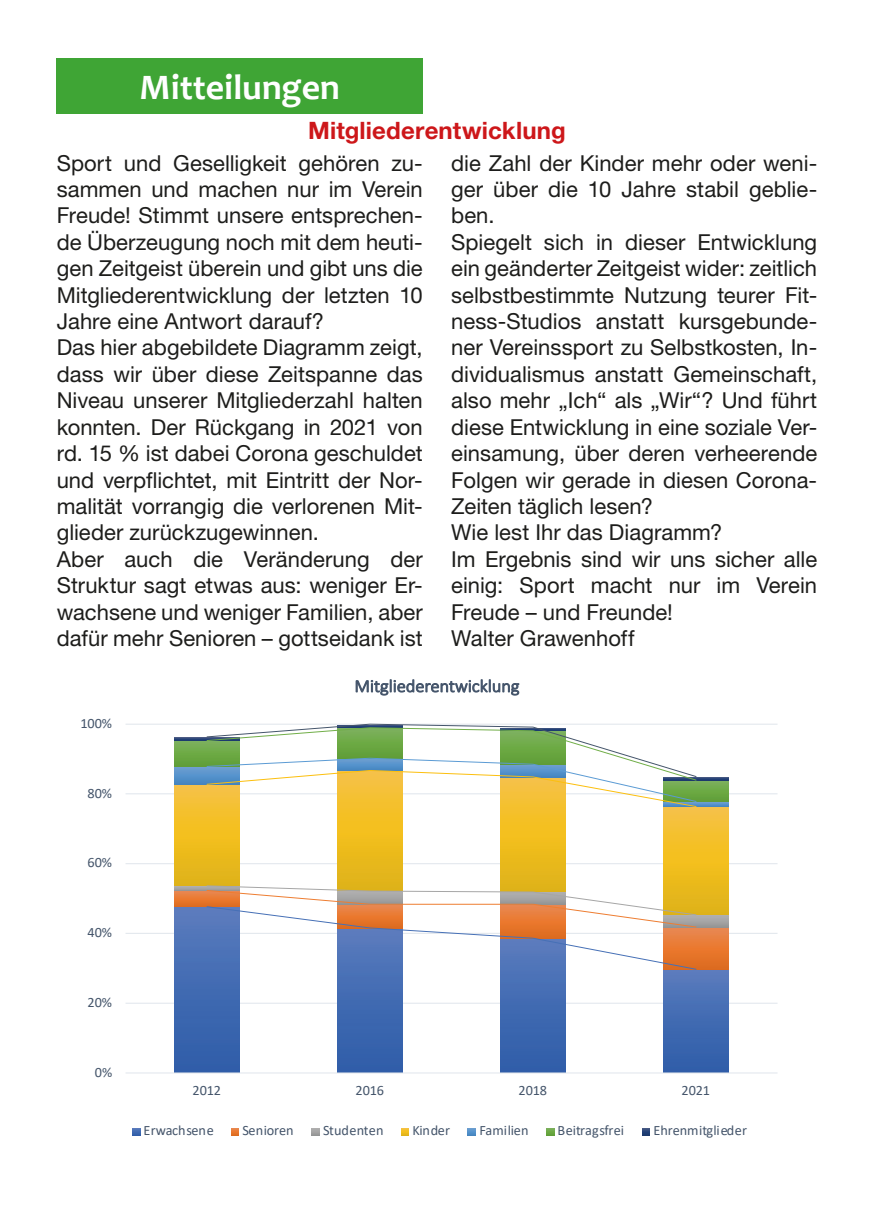
<style>
.page{position:relative;width:874px;height:1225px;background:#fff}
.page>*{position:absolute;margin:0;border:0;box-sizing:border-box;transform-origin:0 0}
.t1{font:700 36px "Candara";color:#fff}
.t2{font:700 24px "Helvetica Neue LT Std";letter-spacing:.005em;color:#cd171a}
.t3{font:22px/26.4px "Helvetica Neue LT Std";color:#1d1d1b}
.t4{font:300 18px "Calibri";color:#45556b}
.t5{font:14.2px "Calibri";letter-spacing:-.005em;color:#45556b}
</style>
<div class="page">
<div style="left:57px;top:58px;width:365px;height:55px;background:#3fa535"></div>
<hr style="left:125px;top:1002px;width:652px;height:1px;background:#e0e5ec">
<hr style="left:125px;top:933px;width:652px;height:1px;background:#e0e5ec">
<hr style="left:125px;top:863px;width:652px;height:1px;background:#e0e5ec">
<hr style="left:125px;top:793px;width:652px;height:1px;background:#e0e5ec">
<hr style="left:125px;top:724px;width:652px;height:1px;background:#e0e5ec">
<div style="left:174px;top:906px;width:65px;height:167px;background:linear-gradient(to bottom,#5a7bbd,#2c5ca8)"></div>
<svg style="left:337px;top:969px;width:65px;height:103px;background:#3c66af"></svg>
<svg style="left:500px;top:969px;width:65px;height:103px;background:#3d67b0"></svg>
<div style="left:663px;top:969px;width:65px;height:104px;background:linear-gradient(to bottom,#5a7bbd,#2d5ca8)"></div>
<svg style="left:174px;top:890px;width:33px;height:16px"></svg>
<div style="left:663px;top:927px;width:65px;height:42px;background:linear-gradient(to bottom,#ec884f,#e16b1b)"></div>
<hr style="left:174px;top:886px;width:65px;height:4px;background:#a8a8a8">
<svg style="left:696px;top:915px;width:32px;height:12px"></svg>
<div style="left:174px;top:784px;width:65px;height:102px;background:linear-gradient(to bottom,#fbc53d,#e3b510)"></div>
<div style="left:337px;top:770px;width:65px;height:121px;background:linear-gradient(to right,#edbb1e,#edbb1e)"></div>
<svg style="left:500px;top:807px;width:65px;height:78px;background:#edbb1e"></svg>
<div style="left:663px;top:806px;width:65px;height:109px;background:linear-gradient(to bottom,#fac53d,#e3b50f)"></div>
<svg style="left:174px;top:766px;width:33px;height:18px"></svg>
<div style="left:663px;top:801px;width:65px;height:5px;background:#6198cf"></div>
<div style="left:174px;top:740px;width:65px;height:26px;background:linear-gradient(to bottom,#7eb35d,#60a137)"></div>
<svg style="left:696px;top:780px;width:32px;height:21px"></svg>
<svg style="left:174px;top:737px;width:33px;height:3px"></svg>
<svg style="left:696px;top:776px;width:32px;height:4px"></svg>
<hr style="left:125px;top:1072px;width:652px;height:1px;background:#e0e5ec">
<svg style="left:207px;top:885px;width:489px;height:84px"></svg>
<svg style="left:207px;top:724px;width:489px;height:83px"></svg>
<svg style="left:132px;top:1128px;width:8px;height:7px"></svg>
<svg style="left:231px;top:1128px;width:8px;height:7px"></svg>
<svg style="left:311px;top:1128px;width:8px;height:7px"></svg>
<svg style="left:401px;top:1128px;width:8px;height:7px"></svg>
<svg style="left:467px;top:1128px;width:8px;height:7px"></svg>
<svg style="left:546px;top:1128px;width:8px;height:7px"></svg>
<svg style="left:642px;top:1128px;width:7px;height:7px"></svg>
<h1 class="t1" style="left:139px;top:65px;width:202px">Mitteilungen</h1>
<p class="t2" style="left:308px;top:116px;width:259px">Mitgliederentwicklung</p>
<p class="t3" style="left:57px;top:149px;width:367px">Sport und Geselligkeit gehören zu&shy;sammen und machen nur im Verein Freude! Stimmt unsere entsprechen&shy;de Überzeugung noch mit dem heuti&shy;gen Zeitgeist überein und gibt uns die Mitgliederentwicklung der letzten 10<br>Jahre eine Antwort darauf?<br>Das hier abgebildete Diagramm zeigt, dass wir über diese Zeitspanne das Niveau unserer Mitgliederzahl halten konnten. Der Rückgang in 2021 von rd. 15 % ist dabei Corona geschuldet und verpflichtet, mit Eintritt der Nor&shy;malität vorrangig die verlorenen Mit&shy;glieder zurückzugewinnen.<br>Aber auch die Veränderung der Struktur sagt etwas aus: weniger Er&shy;wachsene und weniger Familien, aber dafür mehr Senioren – gottseidank ist</p>
<p class="t3" style="left:451px;top:149px;width:367px">die Zahl der Kinder mehr oder weni&shy;ger über die 10 Jahre stabil geblie&shy;ben.<br>Spiegelt sich in dieser Entwicklung ein geänderter Zeitgeist wider: zeitlich selbstbestimmte Nutzung teurer Fit&shy;ness-Studios anstatt kursgebunde&shy;ner Vereinssport zu Selbstkosten, In&shy;dividualismus anstatt Gemeinschaft, also mehr „Ich“ als „Wir“? Und führt diese Entwicklung in eine soziale Ver&shy;einsamung, über deren verheerende<br>Folgen wir gerade in diesen Corona-<br>Zeiten täglich lesen?<br>Wie lest Ihr das Diagramm?<br>Im Ergebnis sind wir uns sicher alle einig: Sport macht nur im Verein<br>Freude – und Freunde!<br>Walter Grawenhoff</p>
<p class="t5" style="left:80px;top:713px;width:33px">100%</p>
<p class="t5" style="left:88px;top:783px;width:26px">80%</p>
<p class="t5" style="left:88px;top:852px;width:26px">60%</p>
<p class="t5" style="left:88px;top:922px;width:26px">40%</p>
<p class="t5" style="left:88px;top:992px;width:26px">20%</p>
<p class="t5" style="left:95px;top:1062px;width:19px">0%</p>
<p class="t4" style="left:354px;top:675px;width:166px">Mitgliederentwicklung</p>
<p class="t5" style="left:192px;top:1080px;width:30px">2012</p>
<p class="t5" style="left:355px;top:1080px;width:30px">2016</p>
<p class="t5" style="left:518px;top:1080px;width:30px">2018</p>
<p class="t5" style="left:681px;top:1080px;width:30px">2021</p>
<p class="t5" style="left:143px;top:1120px;width:72px">Erwachsene</p>
<p class="t5" style="left:242px;top:1120px;width:53px">Senioren</p>
<p class="t5" style="left:323px;top:1120px;width:62px">Studenten</p>
<p class="t5" style="left:412px;top:1120px;width:39px">Kinder</p>
<p class="t5" style="left:479px;top:1120px;width:51px">Familien</p>
<p class="t5" style="left:557px;top:1120px;width:68px">Beitragsfrei</p>
<p class="t5" style="left:653px;top:1120px;width:95px">Ehrenmitglieder</p>
</div>
